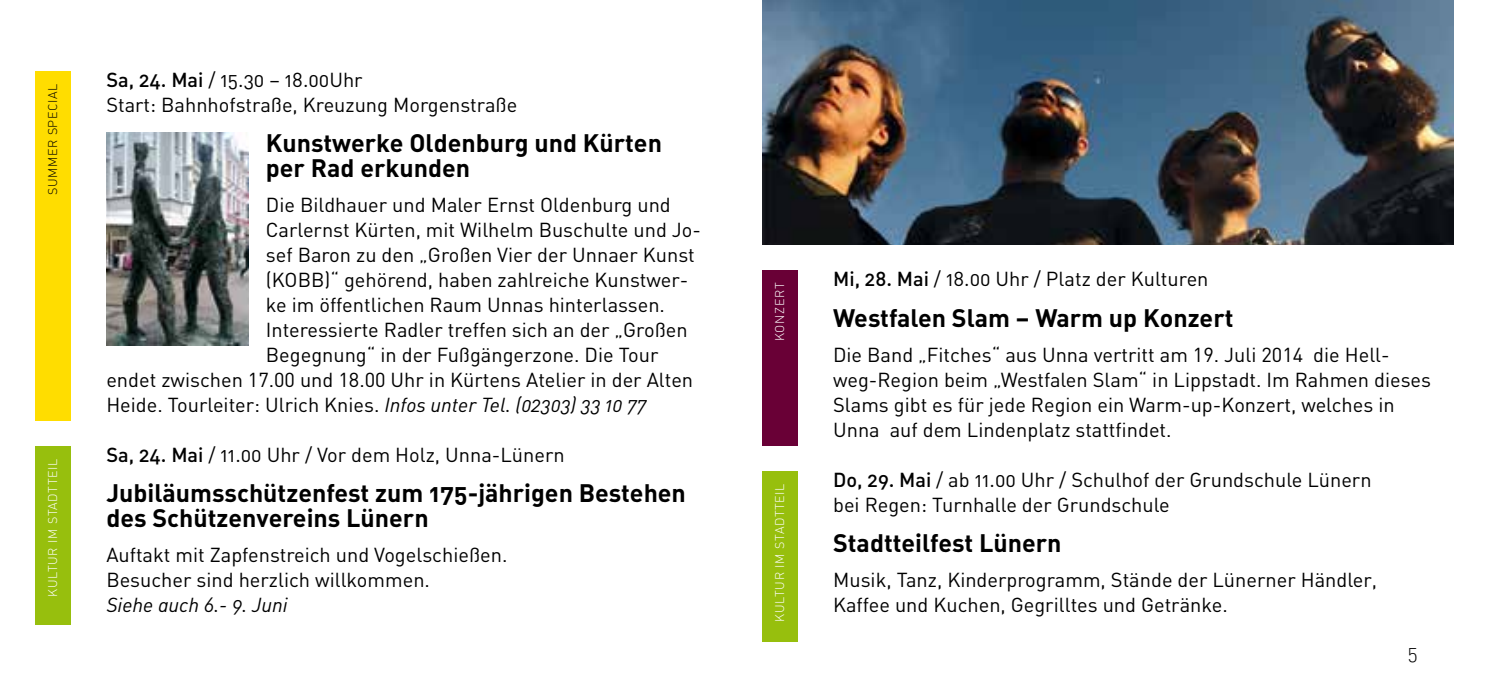
<style>
.page{position:relative;width:1489px;height:695px;background:#fff}
.page>*{position:absolute;margin:0;border:0;box-sizing:border-box;transform-origin:0 0}
.t1{font:25px/25px "DIN Bold Alternate";color:#000}
.t2{font:20px/25px "DIN";color:#000}
.t3{font:20px/25px "DIN Regular Alternate";color:#000}
.t4{font:20px "DIN Regular Italic Alt";color:#000}
.t5{font:20px "DIN Light Alternate";color:#000}
.t6{font:12.5px "DIN Light Alternate";letter-spacing:.05em;color:#fff}
.t7{font:12.5px "DIN Light Alternate";letter-spacing:.05em;color:#000}
.s1{font-family:"DIN Medium Alternate"}
.s2{font-family:"DIN Regular Italic Alt"}
</style>
<div class="page">
<div style="left:35px;top:71px;width:36px;height:349px;background:#fd0"></div>
<div style="left:762px;top:270px;width:35px;height:176px;background:#690036"></div>
<img style="left:106px;top:133px;width:142px;height:212px">
<div style="left:35px;top:446px;width:36px;height:178px;background:#97bf0d"></div>
<div style="left:762px;top:471px;width:35px;height:170px;background:#97bf0d"></div>
<img style="left:762px;top:0;width:691px;height:245px">
<p class="t7" style="left:45px;top:195px;width:113px;rotate:-90deg">SUMMER SPECIAL</p>
<p class="t6" style="left:45px;top:597px;width:140px;rotate:-90deg">KULTUR IM STADTTEIL</p>
<p class="t3" style="left:106px;top:67px;width:412px"><span class="s1">Sa, 24. Mai</span> / 15.30 – 18.00Uhr<br>Start: Bahnhofstraße, Kreuzung Morgenstraße</p>
<p class="t1" style="left:266px;top:131px;width:397px">Kunstwerke Oldenburg und Kürten per Rad erkunden</p>
<p class="t2" style="left:266px;top:192px;width:406px">Die Bildhauer und Maler Ernst Oldenburg und</p>
<p class="t2" style="left:266px;top:217px;width:436px">Carlernst Kürten, mit Wilhelm Buschulte und Jo-</p>
<p class="t2" style="left:266px;top:242px;width:430px">sef Baron zu den „Großen Vier der Unnaer Kunst</p>
<p class="t2" style="left:266px;top:267px;width:424px">(KOBB)“ gehörend, haben zahlreiche Kunstwer-</p>
<p class="t2" style="left:266px;top:292px;width:400px">ke im öffentlichen Raum Unnas hinterlassen.</p>
<p class="t2" style="left:266px;top:317px;width:423px">Interessierte Radler treffen sich an der „Großen</p>
<p class="t2" style="left:266px;top:342px;width:394px">Begegnung“ in der Fußgängerzone. Die Tour</p>
<p class="t2" style="left:106px;top:367px;width:588px">endet zwischen 17.00 und 18.00 Uhr in Kürtens Atelier in der Alten</p>
<p class="t2" style="left:106px;top:392px;width:541px">Heide. Tourleiter: Ulrich Knies. <span class="s2">Infos unter Tel. (02303) 33 10 77</span></p>
<p class="t3" style="left:106px;top:442px;width:460px"><span class="s1">Sa, 24. Mai</span> / 11.00 Uhr / Vor dem Holz, Unna-Lünern</p>
<p class="t1" style="left:106px;top:480px;width:581px">Jubiläumsschützenfest zum 175-jährigen Bestehen des Schützenvereins Lünern</p>
<p class="t2" style="left:106px;top:542px;width:402px">Auftakt mit Zapfenstreich und Vogelschießen.<br>Besucher sind herzlich willkommen.</p>
<p class="t4" style="left:106px;top:593px;width:183px">Siehe auch 6.- 9. Juni</p>
<p class="t6" style="left:772px;top:341px;width:60px;rotate:-90deg">KONZERT</p>
<p class="t6" style="left:772px;top:621px;width:140px;rotate:-90deg">KULTUR IM STADTTEIL</p>
<p class="t3" style="left:833px;top:267px;width:377px"><span class="s1">Mi, 28. Mai</span> / 18.00 Uhr / Platz der Kulturen</p>
<p class="t1" style="left:833px;top:305px;width:402px">Westfalen Slam – Warm up Konzert</p>
<p class="t2" style="left:833px;top:342px;width:599px">Die Band „Fitches“ aus Unna vertritt am 19. Juli 2014 die Hell&shy;weg-Region beim „Westfalen Slam“ in Lippstadt. Im Rahmen dieses Slams gibt es für jede Region ein Warm-up-Konzert, welches in Unna auf dem Lindenplatz stattfindet.</p>
<p class="t3" style="left:833px;top:467px;width:540px"><span class="s1">Do, 29. Mai</span> / ab 11.00 Uhr / Schulhof der Grundschule Lünern bei Regen: Turnhalle der Grundschule</p>
<p class="t1" style="left:833px;top:530px;width:230px">Stadtteilfest Lünern</p>
<p class="t2" style="left:833px;top:567px;width:545px">Musik, Tanz, Kinderprogramm, Stände der Lünerner Händler,<br>Kaffee und Kuchen, Gegrilltes und Getränke.</p>
<p class="t5" style="left:1407px;top:640px;width:12px">5</p>
</div>
